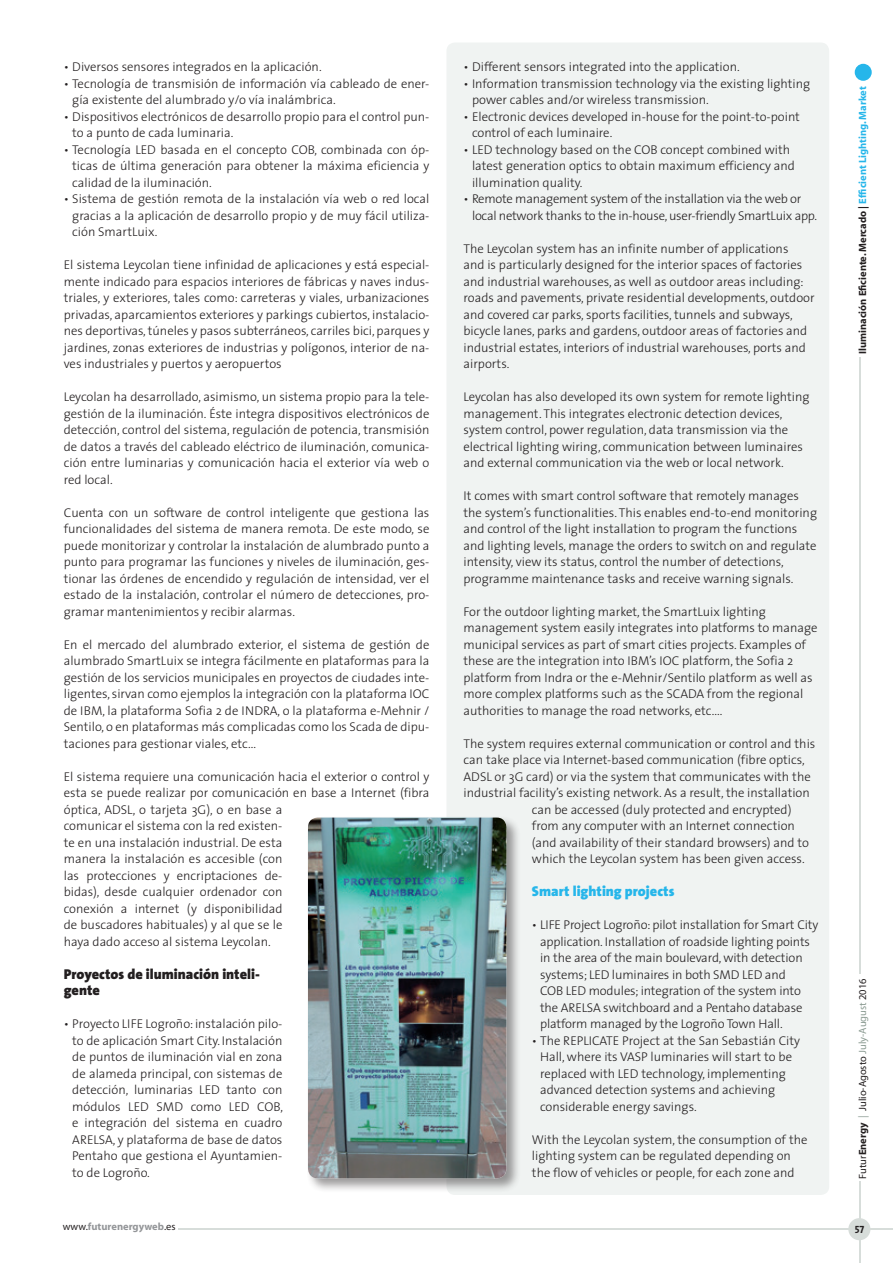
<style>
.page{position:relative;width:893px;height:1263px;background:#fff}
.page>*{position:absolute;margin:0;border:0;box-sizing:border-box;transform-origin:0 0}
.Ladillo_Texto_-_espa{font:900 14.25px/16.5px "The Sans";color:#231f20}
.Ladillo_Texto{font:900 14.25px "The Sans";color:#26b6ea}
.Texto{font:300 12.75px/16.5px "The Sans";color:#231f20}
.Texto_ingles{font:300 12.75px/16.5px "The Sans";color:#231f20}
.Texto-2{font:300 12.75px/16.5px "The Sans";letter-spacing:-.02em;color:#231f20}
.t1{font:700 10.5px "Myriad";color:#231f20}
.t2{font:10.5px "Myriad";color:#231f20}
.t3{font:700 10.5px "Myriad";color:#939598}
.t4{font:10.5px "The Sans Bold Caps";color:#231f20}
.s1{color:#26b6ea}
.s2{font-weight:700}
.s3{color:#8b9b92}
.s4{font-weight:400;color:#231f20}
</style>
<div class="page">
<hr style="left:178px;top:1228px;width:715px;height:2px;background:#d7ddda">
<hr style="left:859px;top:1181px;width:1px;height:82px;background:#d7ddda">
<div style="left:855px;top:64px;width:17px;height:17px;background:#26b6ea;border-radius:50%"></div>
<hr style="left:859px;top:358px;width:1px;height:616px;background:#d7ddda">
<div style="left:848px;top:1218px;width:22px;height:22px;background:#d7ddda;border-radius:50%"></div>
<div style="left:446px;top:43px;width:383px;height:1152px;background:#f0f3f2;border-radius:9px"></div>
<div style="left:306px;top:815px;width:215px;height:378px;background:#231f20;opacity:.45"></div>
<img style="left:308px;top:817px;width:198px;height:361px">
<p class="Texto" style="left:64px;top:58px;width:259px">• Diversos sensores integrados en la aplicación.</p>
<p class="Texto" style="left:72px;top:75px;width:359px;text-indent:-9px">• Tecnología de transmisión de información vía cableado de ener&shy;gía existente del alumbrado y/o vía inalámbrica.</p>
<p class="Texto" style="left:72px;top:108px;width:359px;text-indent:-9px">• Dispositivos electrónicos de desarrollo propio para el control pun&shy;to a punto de cada luminaria.</p>
<p class="Texto" style="left:72px;top:141px;width:359px;text-align:justify;text-indent:-9px">• Tecnología LED basada en el concepto COB, combinada con óp&shy;ticas de última generación para obtener la máxima eficiencia y calidad de la iluminación.</p>
<p class="Texto" style="left:72px;top:190px;width:359px;text-align:justify;text-indent:-9px">• Sistema de gestión remota de la instalación vía web o red local gracias a la aplicación de desarrollo propio y de muy fácil utiliza&shy;ción SmartLuix.</p>
<p class="Texto" style="left:64px;top:256px;width:367px;text-align:justify">El sistema Leycolan tiene infinidad de aplicaciones y está especial&shy;mente indicado para espacios interiores de fábricas y naves indus&shy;triales, y exteriores, tales como: carreteras y viales, urbanizaciones privadas, aparcamientos exteriores y parkings cubiertos, instalacio&shy;nes deportivas, túneles y pasos subterráneos, carriles bici, parques y jardines, zonas exteriores de industrias y polígonos, interior de na&shy;ves industriales y puertos y aeropuertos</p>
<p class="Texto" style="left:64px;top:388px;width:367px;text-align:justify">Leycolan ha desarrollado, asimismo, un sistema propio para la tele&shy;gestión de la iluminación. Éste integra dispositivos electrónicos de detección, control del sistema, regulación de potencia, transmisión de datos a través del cableado eléctrico de iluminación, comunica&shy;ción entre luminarias y comunicación hacia el exterior vía web o red local.</p>
<p class="Texto" style="left:64px;top:504px;width:367px;text-align:justify">Cuenta con un software de control inteligente que gestiona las funcionalidades del sistema de manera remota. De este modo, se puede monitorizar y controlar la instalación de alumbrado punto a punto para programar las funciones y niveles de iluminación, ges&shy;tionar las órdenes de encendido y regulación de intensidad, ver el estado de la instalación, controlar el número de detecciones, pro&shy;gramar mantenimientos y recibir alarmas.</p>
<p class="Texto" style="left:64px;top:636px;width:367px;text-align:justify">En el mercado del alumbrado exterior, el sistema de gestión de alumbrado SmartLuix se integra fácilmente en plataformas para la gestión de los servicios municipales en proyectos de ciudades inte&shy;ligentes, sirvan como ejemplos la integración con la plataforma IOC de IBM, la plataforma Sofia 2 de INDRA, o la plataforma e-Mehnir / Sentilo, o en plataformas más complicadas como los Scada de dipu&shy;taciones para gestionar viales, etc...</p>
<p class="Texto" style="left:64px;top:768px;width:367px">El sistema requiere una comunicación hacia el exterior o control y esta se puede realizar por comunicación en base a Internet (fibra óptica, ADSL, o tarjeta 3G), o en base a<br>comunicar el sistema con la red existen-<br>te en una instalación industrial. De esta<br>manera la instalación es accesible (con<br>las protecciones y encriptaciones de-<br>bidas), desde cualquier ordenador con<br>conexión a internet (y disponibilidad<br>de buscadores habituales) y al que se le<br>haya dado acceso al sistema Leycolan.</p>
<p class="Ladillo_Texto_-_espa" style="left:64px;top:965px;width:198px">Proyectos de iluminación inteli&shy;gente</p>
<p class="Texto" style="left:72px;top:1015px;width:212px;text-align:justify;text-indent:-9px">• Proyecto LIFE Logroño: instalación pilo&shy;to de aplicación Smart City. Instalación de puntos de iluminación vial en zona de alameda principal, con sistemas de detección, luminarias LED tanto con módulos LED SMD como LED COB, e integración del sistema en cuadro ARELSA, y plataforma de base de datos Pentaho que gestiona el Ayuntamien&shy;to de Logroño.</p>
<p class="Texto" style="left:463px;top:58px;width:278px">• Different sensors integrated into the application.</p>
<p class="Texto" style="left:472px;top:75px;width:340px;text-indent:-9px">• Information transmission technology via the existing lighting power cables and/or wireless transmission.</p>
<p class="Texto" style="left:472px;top:108px;width:329px;text-indent:-9px">• Electronic devices developed in-house for the point-to-point control of each luminaire.</p>
<p class="Texto" style="left:472px;top:141px;width:325px;text-indent:-9px">• LED technology based on the COB concept combined with latest generation optics to obtain maximum efficiency and illumination quality.</p>
<p class="Texto-2" style="left:472px;top:190px;width:347px;text-indent:-9px">• Remote management system of the installation via the web or local network thanks to the in-house, user-friendly SmartLuix app.</p>
<p class="Texto_ingles" style="left:463px;top:240px;width:353px">The Leycolan system has an infinite number of applications<br>and is particularly designed for the interior spaces of factories and industrial warehouses, as well as outdoor areas including: roads and pavements, private residential developments, outdoor and covered car parks, sports facilities, tunnels and subways, bicycle lanes, parks and gardens, outdoor areas of factories and industrial estates, interiors of industrial warehouses, ports and airports.</p>
<p class="Texto_ingles" style="left:463px;top:388px;width:347px">Leycolan has also developed its own system for remote lighting management. This integrates electronic detection devices, system control, power regulation, data transmission via the electrical lighting wiring, communication between luminaires and external communication via the web or local network.</p>
<p class="Texto_ingles" style="left:463px;top:487px;width:355px">It comes with smart control software that remotely manages the system’s functionalities. This enables end-to-end monitoring and control of the light installation to program the functions and lighting levels, manage the orders to switch on and regulate intensity, view its status, control the number of detections, programme maintenance tasks and receive warning signals.</p>
<p class="Texto_ingles" style="left:463px;top:603px;width:356px">For the outdoor lighting market, the SmartLuix lighting management system easily integrates into platforms to manage municipal services as part of smart cities projects. Examples of these are the integration into IBM’s IOC platform, the Sofia 2 platform from Indra or the e-Mehnir/Sentilo platform as well as more complex platforms such as the SCADA from the regional authorities to manage the road networks, etc....</p>
<p class="Texto_ingles" style="left:463px;top:735px;width:353px">The system requires external communication or control and this</p>
<p class="Texto_ingles" style="left:463px;top:751px;width:343px">can take place via Internet-based communication (fibre optics,</p>
<p class="Texto_ingles" style="left:463px;top:768px;width:349px">ADSL or 3G card) or via the system that communicates with the</p>
<p class="Texto_ingles" style="left:463px;top:784px;width:348px">industrial facility’s existing network. As a result, the installation</p>
<p class="Texto_ingles" style="left:532px;top:801px;width:261px">can be accessed (duly protected and encrypted)</p>
<p class="Texto_ingles" style="left:532px;top:817px;width:264px">from any computer with an Internet connection</p>
<p class="Texto_ingles" style="left:532px;top:834px;width:279px">(and availability of their standard browsers) and to</p>
<p class="Texto_ingles" style="left:532px;top:850px;width:274px">which the Leycolan system has been given access.</p>
<p class="Ladillo_Texto" style="left:532px;top:879px;width:144px">Smart lighting projects</p>
<p class="Texto" style="left:540px;top:916px;width:280px;text-indent:-8px">• LIFE Project Logroño: pilot installation for Smart City application. Installation of roadside lighting points in the area of the main boulevard, with detection systems; LED luminaires in both SMD LED and<br>COB LED modules; integration of the system into the ARELSA switchboard and a Pentaho database platform managed by the Logroño Town Hall.</p>
<p class="Texto" style="left:540px;top:1032px;width:262px;text-indent:-8px">• The REPLICATE Project at the San Sebastián City Hall, where its VASP luminaries will start to be replaced with LED technology, implementing advanced detection systems and achieving considerable energy savings.</p>
<p class="Texto_ingles" style="left:532px;top:1131px;width:277px">With the Leycolan system, the consumption of the lighting system can be regulated depending on the flow of vehicles or people, for each zone and</p>
<p class="t1" style="left:857px;top:354px;width:269px;rotate:-90deg">Iluminación Eficiente. Mercado | <span class="s1">Efficient Lighting. Market</span></p>
<p class="t2" style="left:857px;top:1178px;width:202px;rotate:-90deg">Futur<span class="s2">Energy</span> <span class="s3">|</span> Julio-Agosto <span class="s3">July-August</span> 2016</p>
<p class="t3" style="left:63px;top:1220px;width:114px"><span class="s4">www.</span>futurenergyweb<span class="s4">.es</span></p>
<p class="t4" style="left:855px;top:1220px;width:11px">57</p>
</div>
